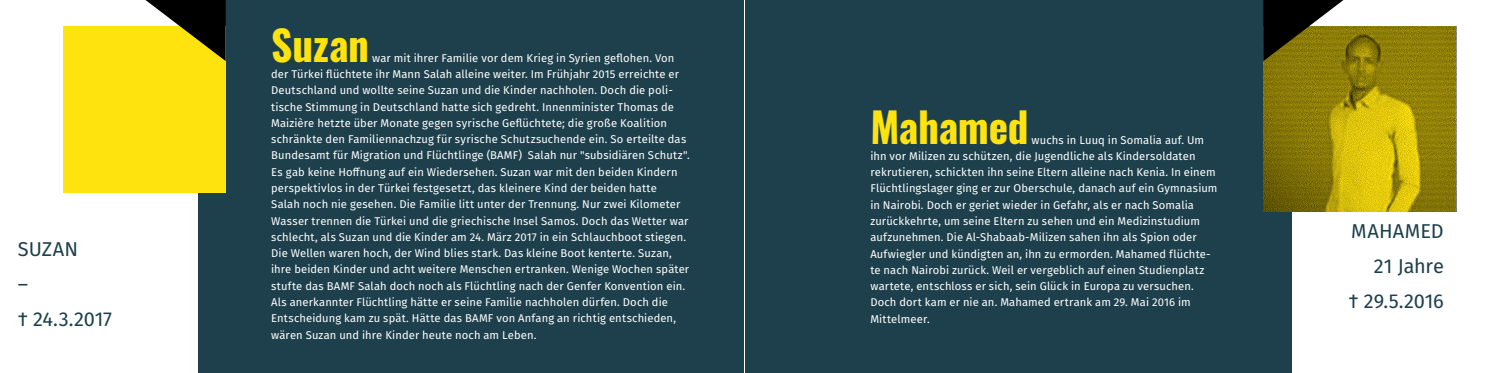
<style>
.page{position:relative;width:1489px;height:373px;background:#fff}
.page>*{position:absolute;margin:0;border:0;box-sizing:border-box;transform-origin:0 0}
.t1{font:700 41.25px "Oswald";letter-spacing:-.01em;color:#ffe30f}
.t2{font:20px/35px "Fira Sans";letter-spacing:-.005em;color:#1d404c;text-align:right}
.t3{font:11.25px/16.2px "Fira Sans";letter-spacing:.01em;color:#fff}
</style>
<div class="page">
<div style="left:198px;top:0;width:1093px;height:372px;background:#1d404c"></div>
<img style="left:1263px;top:27px;width:192px;height:184px">
<div style="left:63px;top:27px;width:163px;height:166px;background:#ffe30f"></div>
<svg style="left:145px;top:0;width:81px;height:61px"></svg>
<svg style="left:1263px;top:0;width:80px;height:61px;background:#4f4819"></svg>
<hr style="left:744px;top:0;width:1px;height:372px;background:#fff">
<h2 class="t2" style="left:18px;top:230px;width:96px;text-align:left">SUZAN<br>–<br>† 24.3.2017</h2>
<h1 class="t1" style="left:271px;top:8px;width:99px">Suzan</h1>
<p class="t3" style="left:271px;top:49px;width:420px;text-indent:101px">war mit ihrer Familie vor dem Krieg in Syrien geflohen. Von der Türkei flüchtete ihr Mann Salah alleine weiter. Im Frühjahr 2015 erreichte er Deutschland und wollte seine Suzan und die Kinder nachholen. Doch die poli&shy;tische Stimmung in Deutschland hatte sich gedreht. Innenminister Thomas de Maizière hetzte über Monate gegen syrische Geflüchtete; die große Koalition schränkte den Familiennachzug für syrische Schutzsuchende ein. So erteilte das Bundesamt für Migration und Flüchtlinge (BAMF) Salah nur "subsidiären Schutz".<br>Es gab keine Hoffnung auf ein Wiedersehen. Suzan war mit den beiden Kindern perspektivlos in der Türkei festgesetzt, das kleinere Kind der beiden hatte<br>Salah noch nie gesehen. Die Familie litt unter der Trennung. Nur zwei Kilometer Wasser trennen die Türkei und die griechische Insel Samos. Doch das Wetter war schlecht, als Suzan und die Kinder am 24. März 2017 in ein Schlauchboot stiegen.<br>Die Wellen waren hoch, der Wind blies stark. Das kleine Boot kenterte. Suzan, ihre beiden Kinder und acht weitere Menschen ertranken. Wenige Wochen später stufte das BAMF Salah doch noch als Flüchtling nach der Genfer Konvention ein.<br>Als anerkannter Flüchtling hätte er seine Familie nachholen dürfen. Doch die Entscheidung kam zu spät. Hätte das BAMF von Anfang an richtig entschieden, wären Suzan und ihre Kinder heute noch am Leben.</p>
<h1 class="t1" style="left:870px;top:90px;width:160px">Mahamed</h1>
<p class="t3" style="left:870px;top:131px;width:348px;text-indent:161px">wuchs in Luuq in Somalia auf. Um ihn vor Milizen zu schützen, die Jugendliche als Kindersoldaten rekrutieren, schickten ihn seine Eltern alleine nach Kenia. In einem Flüchtlingslager ging er zur Oberschule, danach auf ein Gymnasium in Nairobi. Doch er geriet wieder in Gefahr, als er nach Somalia zurückkehrte, um seine Eltern zu sehen und ein Medizinstudium aufzunehmen. Die Al-Shabaab-Milizen sahen ihn als Spion oder Aufwiegler und kündigten an, ihn zu ermorden. Mahamed flüchte&shy;te nach Nairobi zurück. Weil er vergeblich auf einen Studienplatz wartete, entschloss er sich, sein Glück in Europa zu versuchen.<br>Doch dort kam er nie an. Mahamed ertrank am 29. Mai 2016 im Mittelmeer.</p>
<h2 class="t2" style="left:1348px;top:212px;width:97px">MAHAMED<br>21 Jahre<br>† 29.5.2016</h2>
</div>
